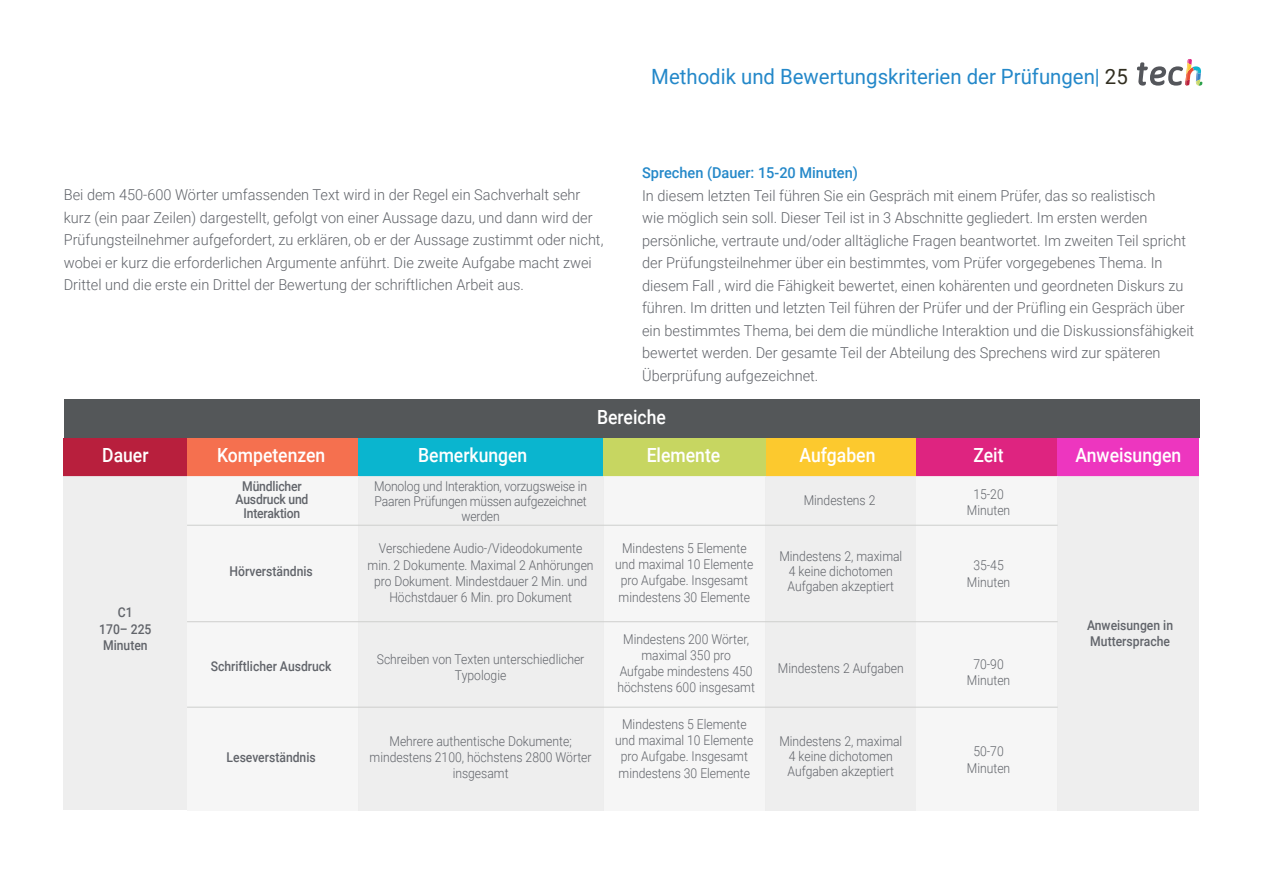
<style>
.page{position:relative;width:1263px;height:893px;background:#fff}
.page>*{position:absolute;margin:0;border:0;box-sizing:border-box;transform-origin:0 0}
.t1{font:21px "Roboto";color:#2488c9}
.t2{font:500 19.5px "Roboto";color:#fff;scale:.9 1}
.t3{font:300 15px/22.5px "Roboto";color:#61646a}
.t4{font:500 15px "Roboto";color:#2488c9}
.t5{font:300 13.5px/16.2px "Roboto";color:#61646a;text-align:center;scale:.9 1}
.t6{font:500 13.5px/16.2px "Roboto";color:#61646a;text-align:center;scale:.9 1}
.s1{color:#312e20}
</style>
<div class="page">
<svg style="left:1137px;top:59px;width:65px;height:27px"></svg>
<div style="left:64px;top:400px;width:1135px;height:38px;background:#545759"></div>
<div style="left:187px;top:438px;width:171px;height:38px;background:#f5704f"></div>
<div style="left:358px;top:438px;width:245px;height:38px;background:#0ab5cf"></div>
<div style="left:766px;top:438px;width:150px;height:38px;background:#fcc92e"></div>
<div style="left:603px;top:438px;width:163px;height:38px;background:#c7d661"></div>
<div style="left:64px;top:438px;width:123px;height:38px;background:#b81f3d"></div>
<div style="left:916px;top:438px;width:142px;height:38px;background:#de2480"></div>
<div style="left:1058px;top:438px;width:141px;height:38px;background:#ed36bf"></div>
<div style="left:64px;top:476px;width:123px;height:334px;background:#ededed"></div>
<div style="left:916px;top:476px;width:142px;height:335px;background:#f6f6f6"></div>
<div style="left:1058px;top:476px;width:141px;height:335px;background:#ededed"></div>
<div style="left:603px;top:476px;width:163px;height:335px;background:#f6f6f6"></div>
<div style="left:187px;top:476px;width:171px;height:335px;background:#f6f6f6"></div>
<div style="left:358px;top:476px;width:245px;height:335px;background:#ededed"></div>
<div style="left:766px;top:476px;width:150px;height:335px;background:#ededed"></div>
<hr style="left:187px;top:525px;width:871px;height:1px;background:#cecfcd">
<hr style="left:187px;top:621px;width:871px;height:1px;background:#cecfcd">
<hr style="left:187px;top:707px;width:871px;height:1px;background:#cecfcd">
<p class="t3" style="left:64px;top:183px;width:541px">Bei dem 450-600 Wörter umfassenden Text wird in der Regel ein Sachverhalt sehr kurz (ein paar Zeilen) dargestellt, gefolgt von einer Aussage dazu, und dann wird der Prüfungsteilnehmer aufgefordert, zu erklären, ob er der Aussage zustimmt oder nicht, wobei er kurz die erforderlichen Argumente anführt. Die zweite Aufgabe macht zwei Drittel und die erste ein Drittel der Bewertung der schriftlichen Arbeit aus.</p>
<h1 class="t1" style="left:651px;top:61px;width:478px">Methodik und Bewertungskriterien der Prüfungen| <span class="s1">25</span></h1>
<p class="t4" style="left:642px;top:162px;width:217px">Sprechen (Dauer: 15-20 Minuten)</p>
<p class="t3" style="left:642px;top:184px;width:554px">In diesem letzten Teil führen Sie ein Gespräch mit einem Prüfer, das so realistisch<br>wie möglich sein soll. Dieser Teil ist in 3 Abschnitte gegliedert. Im ersten werden persönliche, vertraute und/oder alltägliche Fragen beantwortet. Im zweiten Teil spricht der Prüfungsteilnehmer über ein bestimmtes, vom Prüfer vorgegebenes Thema. In diesem Fall , wird die Fähigkeit bewertet, einen kohärenten und geordneten Diskurs zu führen. Im dritten und letzten Teil führen der Prüfer und der Prüfling ein Gespräch über ein bestimmtes Thema, bei dem die mündliche Interaktion und die Diskussionsfähigkeit bewertet werden. Der gesamte Teil der Abteilung des Sprechens wird zur späteren Überprüfung aufgezeichnet.</p>
<h2 class="t2" style="left:597px;top:404px;width:78px">Bereiche</h2>
<h2 class="t2" style="left:102px;top:441px;width:53px">Dauer</h2>
<h2 class="t2" style="left:217px;top:441px;width:122px">Kompetenzen</h2>
<h2 class="t2" style="left:418px;top:441px;width:123px">Bemerkungen</h2>
<h2 class="t2" style="left:647px;top:441px;width:83px">Elemente</h2>
<h2 class="t2" style="left:799px;top:441px;width:86px">Aufgaben</h2>
<h2 class="t2" style="left:973px;top:441px;width:35px">Zeit</h2>
<h2 class="t2" style="left:1075px;top:441px;width:119px">Anweisungen</h2>
<p class="t6" style="left:99px;top:604px;width:60px">C1<br>170– 225<br>Minuten</p>
<p class="t6" style="left:235px;top:479px;width:83px;line-height:13.5px">Mündlicher<br>Ausdruck und<br>Interaktion</p>
<p class="t6" style="left:230px;top:563px;width:94px">Hörverständnis</p>
<p class="t5" style="left:374px;top:478px;width:238px;line-height:15px">Monolog und Interaktion, vorzugsweise in<br>Paaren Prüfungen müssen aufgezeichnet werden</p>
<p class="t5" style="left:967px;top:485px;width:50px">15-20<br>Minuten</p>
<p class="t5" style="left:368px;top:540px;width:253px">Verschiedene Audio-/Videodokumente min. 2 Dokumente. Maximal 2 Anhörungen pro Dokument. Mindestdauer 2 Min. und Höchstdauer 6 Min. pro Dokument</p>
<p class="t5" style="left:804px;top:492px;width:81px">Mindestens 2</p>
<p class="t5" style="left:615px;top:540px;width:155px">Mindestens 5 Elemente und maximal 10 Elemente pro Aufgabe. Insgesamt mindestens 30 Elemente</p>
<p class="t5" style="left:779px;top:549px;width:138px;line-height:15px">Mindestens 2, maximal<br>4 keine dichotomen<br>Aufgaben akzeptiert</p>
<p class="t5" style="left:967px;top:557px;width:50px">35-45<br>Minuten</p>
<p class="t5" style="left:617px;top:630px;width:154px">Mindestens 200 Wörter, maximal 350 pro<br>Aufgabe mindestens 450 höchstens 600 insgesamt</p>
<p class="t5" style="left:377px;top:651px;width:232px">Schreiben von Texten unterschiedlicher<br>Typologie</p>
<p class="t6" style="left:211px;top:658px;width:136px">Schriftlicher Ausdruck</p>
<p class="t5" style="left:778px;top:659px;width:141px">Mindestens 2 Aufgaben</p>
<p class="t6" style="left:227px;top:748px;width:101px">Leseverständnis</p>
<p class="t5" style="left:615px;top:716px;width:155px">Mindestens 5 Elemente und maximal 10 Elemente pro Aufgabe. Insgesamt mindestens 30 Elemente</p>
<p class="t5" style="left:370px;top:732px;width:248px">Mehrere authentische Dokumente; mindestens 2100, höchstens 2800 Wörter insgesamt</p>
<p class="t5" style="left:779px;top:733px;width:138px;line-height:15px">Mindestens 2, maximal<br>4 keine dichotomen<br>Aufgaben akzeptiert</p>
<p class="t5" style="left:967px;top:655px;width:50px">70-90<br>Minuten</p>
<p class="t5" style="left:967px;top:743px;width:50px">50-70<br>Minuten</p>
<p class="t6" style="left:1087px;top:616px;width:97px;text-align:left">Anweisungen in<br>Muttersprache</p>
</div>
